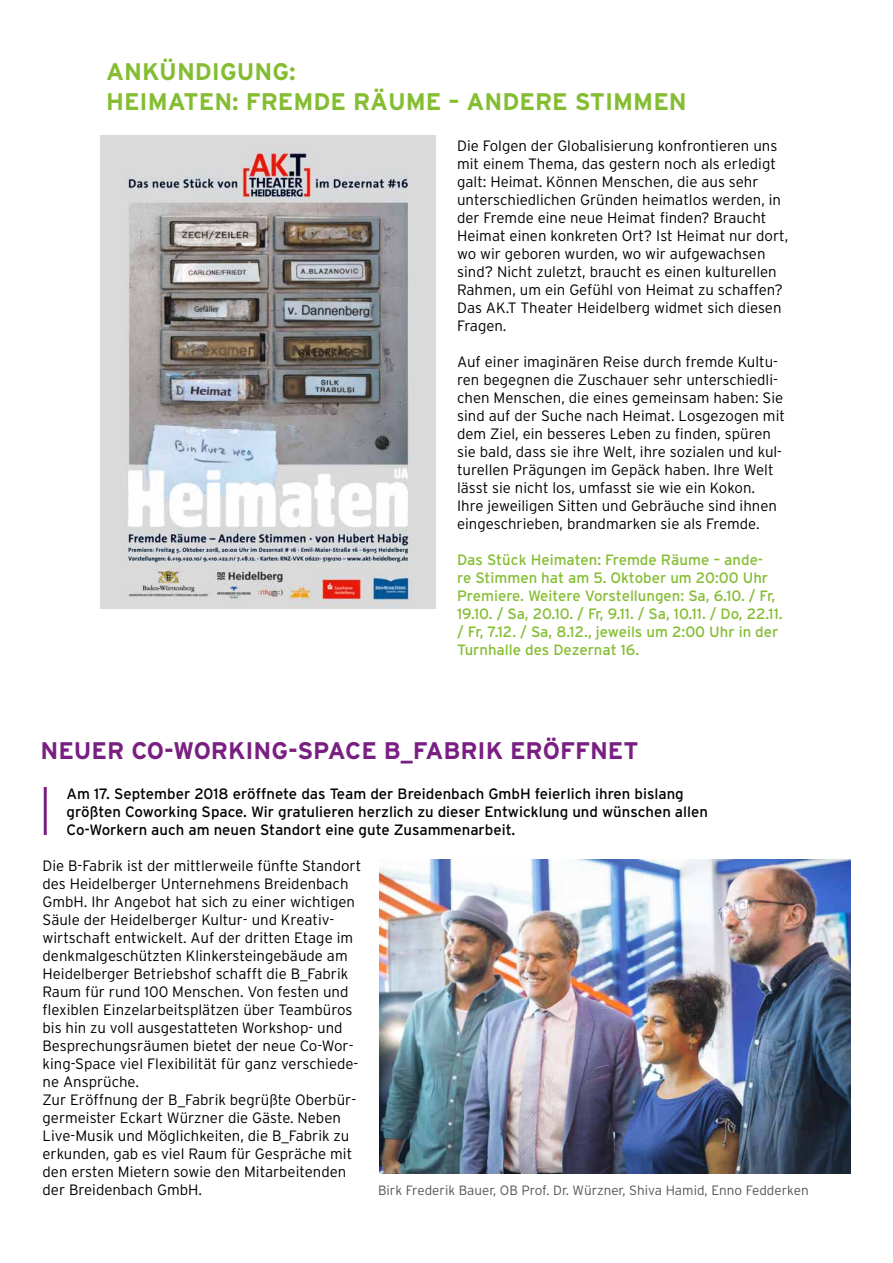
<style>
.page{position:relative;width:893px;height:1263px;background:#fff}
.page>*{position:absolute;margin:0;border:0;box-sizing:border-box;transform-origin:0 0}
.t1{font:700 24px/30px "Interstate";color:#85bd32}
.t2{font:700 24px "Interstate";color:#791f82}
.t3{font:300 15px/18px "Interstate";color:#000}
.t4{font:15px/18px "Interstate";color:#85bd32}
.t5{font:15px/18px "Interstate";color:#000}
.t6{font:300 13.5px "Interstate";color:#565656}
</style>
<div class="page">
<hr style="left:44px;top:787px;width:3px;height:48px;background:#791f82">
<img style="left:100px;top:136px;width:336px;height:473px">
<img style="left:379px;top:859px;width:471px;height:314px">
<h1 class="t1" style="left:106px;top:56px;width:582px">ANKÜNDIGUNG:<br>HEIMATEN: FREMDE RÄUME – ANDERE STIMMEN</h1>
<p class="t3" style="left:457px;top:136px;width:333px">Die Folgen der Globalisierung konfrontieren uns mit einem Thema, das gestern noch als erledigt galt: Heimat. Können Menschen, die aus sehr unterschiedlichen Gründen heimatlos werden, in der Fremde eine neue Heimat finden? Braucht Heimat einen konkreten Ort? Ist Heimat nur dort, wo wir geboren wurden, wo wir aufgewachsen sind? Nicht zuletzt, braucht es einen kulturellen Rahmen, um ein Gefühl von Heimat zu schaffen?<br>Das AK.T Theater Heidelberg widmet sich diesen Fragen.</p>
<p class="t3" style="left:457px;top:352px;width:329px">Auf einer imaginären Reise durch fremde Kultu&shy;ren begegnen die Zuschauer sehr unterschiedli&shy;chen Menschen, die eines gemeinsam haben: Sie sind auf der Suche nach Heimat. Losgezogen mit dem Ziel, ein besseres Leben zu finden, spüren sie bald, dass sie ihre Welt, ihre sozialen und kul&shy;turellen Prägungen im Gepäck haben. Ihre Welt lässt sie nicht los, umfasst sie wie ein Kokon.<br>Ihre jeweiligen Sitten und Gebräuche sind ihnen eingeschrieben, brandmarken sie als Fremde.</p>
<p class="t4" style="left:457px;top:550px;width:327px">Das Stück Heimaten: Fremde Räume – ande-<br>re Stimmen hat am 5. Oktober um 20:00 Uhr Premiere. Weitere Vorstellungen: Sa, 6.10. / Fr, 19.10. / Sa, 20.10. / Fr, 9.11. / Sa, 10.11. / Do, 22.11. / Fr, 7.12. / Sa, 8.12., jeweils um 2:00 Uhr in der Turnhalle des Dezernat 16.</p>
<h1 class="t2" style="left:41px;top:736px;width:600px">NEUER CO-WORKING-SPACE B_FABRIK ERÖFFNET</h1>
<p class="t5" style="left:66px;top:784px;width:643px">Am 17. September 2018 eröffnete das Team der Breidenbach GmbH feierlich ihren bislang größten Coworking Space. Wir gratulieren herzlich zu dieser Entwicklung und wünschen allen<br>Co-Workern auch am neuen Standort eine gute Zusammenarbeit.</p>
<p class="t3" style="left:43px;top:856px;width:320px">Die B-Fabrik ist der mittlerweile fünfte Standort des Heidelberger Unternehmens Breidenbach GmbH. Ihr Angebot hat sich zu einer wichtigen Säule der Heidelberger Kultur- und Kreativ&shy;wirtschaft entwickelt. Auf der dritten Etage im denkmalgeschützten Klinkersteingebäude am Heidelberger Betriebshof schafft die B_Fabrik Raum für rund 100 Menschen. Von festen und flexiblen Einzelarbeitsplätzen über Teambüros bis hin zu voll ausgestatteten Workshop- und Besprechungsräumen bietet der neue Co-Wor&shy;king-Space viel Flexibilität für ganz verschiede&shy;ne Ansprüche.<br>Zur Eröffnung der B_Fabrik begrüßte Oberbür&shy;germeister Eckart Würzner die Gäste. Neben Live-Musik und Möglichkeiten, die B_Fabrik zu erkunden, gab es viel Raum für Gespräche mit den ersten Mietern sowie den Mitarbeitenden der Breidenbach GmbH.</p>
<p class="t6" style="left:378px;top:1182px;width:432px">Birk Frederik Bauer, OB Prof. Dr. Würzner, Shiva Hamid, Enno Fedderken</p>
</div>
